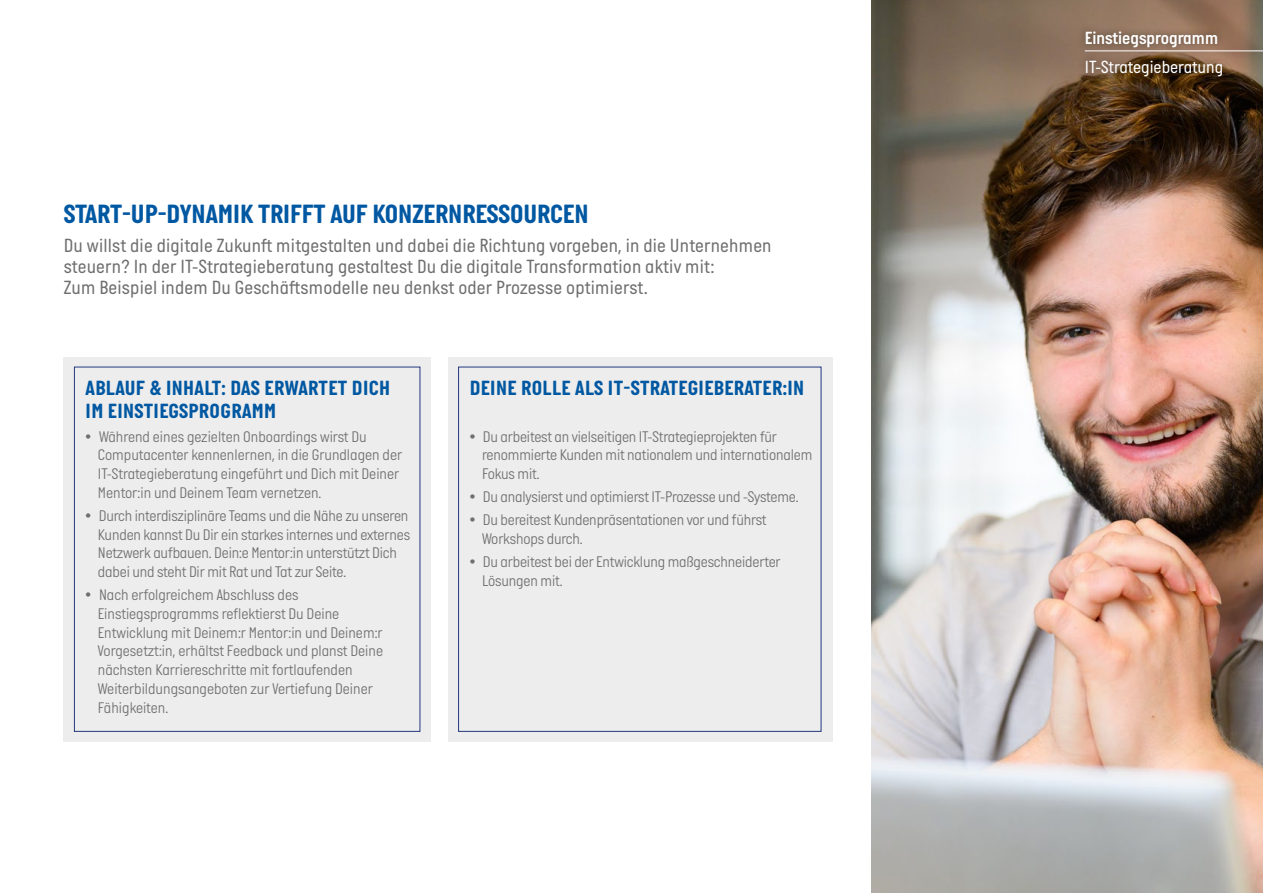
<style>
.page{position:relative;width:1263px;height:893px;background:#fff}
.page>*{position:absolute;margin:0;border:0;box-sizing:border-box;transform-origin:0 0}
.t1{font:700 27px "Italian Plate No One";color:#0058a2}
.t2{font:700 21px/22.5px "Italian Plate No One";letter-spacing:.02em;color:#0058a2}
.t3{font:19.5px/21px "Italian Plate No One";letter-spacing:.01em;color:#706f6f}
.t4{font:18px "Italian Plate No One";color:#fff}
.t5{font:18px "Italian Plate No One D Bd";color:#fff}
.t6{font:300 15.75px/18.8px "Italian Plate No One";letter-spacing:-.01em;color:#706f6f}
</style>
<div class="page">
<img style="left:872px;top:0;width:391px;height:893px">
<div style="left:1077px;top:23px;width:186px;height:60px;background:#000;opacity:.5"></div>
<hr style="left:1085px;top:51px;width:178px;height:1px;background:#fff">
<div style="left:64px;top:357px;width:367px;height:385px;background:#ededed"></div>
<div style="left:448px;top:357px;width:384px;height:385px;background:#ededed"></div>
<div style="left:74px;top:367px;width:346px;height:365px;border:1px solid #24387f"></div>
<div style="left:458px;top:367px;width:363px;height:365px;border:1px solid #24387f"></div>
<h1 class="t1" style="left:64px;top:199px;width:526px">START-UP-DYNAMIK TRIFFT AUF KONZERNRESSOURCEN</h1>
<p class="t3" style="left:64px;top:235px;width:709px">Du willst die digitale Zukunft mitgestalten und dabei die Richtung vorgeben, in die Unternehmen steuern? In der IT-Strategieberatung gestaltest Du die digitale Transformation aktiv mit:<br>Zum Beispiel indem Du Geschäftsmodelle neu denkst oder Prozesse optimierst.</p>
<h2 class="t2" style="left:86px;top:377px;width:306px">ABLAUF &amp; INHALT: DAS ERWARTET DICH<br>IM EINSTIEGSPROGRAMM</h2>
<h2 class="t2" style="left:470px;top:377px;width:336px">DEINE ROLLE ALS IT-STRATEGIEBERATER:IN</h2>
<p class="t6" style="left:98px;top:428px;width:306px;text-indent:-12px">• Während eines gezielten Onboardings wirst Du Computacenter kennenlernen, in die Grundlagen der IT-Strategieberatung eingeführt und Dich mit Deiner Mentor:in und Deinem Team vernetzen.</p>
<p class="t6" style="left:98px;top:507px;width:314px;text-indent:-12px">• Durch interdisziplinäre Teams und die Nähe zu unseren Kunden kannst Du Dir ein starkes internes und externes Netzwerk aufbauen. Dein:e Mentor:in unterstützt Dich dabei und steht Dir mit Rat und Tat zur Seite.</p>
<p class="t6" style="left:98px;top:586px;width:287px;text-indent:-12px">• Nach erfolgreichem Abschluss des Einstiegsprogramms reflektierst Du Deine Entwicklung mit Deinem:r Mentor:in und Deinem:r Vorgesetzt:in, erhältst Feedback und planst Deine nächsten Karriereschritte mit fortlaufenden Weiterbildungsangeboten zur Vertiefung Deiner Fähigkeiten.</p>
<p class="t6" style="left:482px;top:428px;width:332px;text-indent:-12px">• Du arbeitest an vielseitigen IT-Strategieprojekten für renommierte Kunden mit nationalem und internationalem<br>Fokus mit.</p>
<p class="t6" style="left:470px;top:488px;width:330px">• Du analysierst und optimierst IT-Prozesse und -Systeme.</p>
<p class="t6" style="left:482px;top:511px;width:286px;text-indent:-12px">• Du bereitest Kundenpräsentationen vor und führst<br>Workshops durch.</p>
<p class="t6" style="left:482px;top:553px;width:300px;text-indent:-12px">• Du arbeitest bei der Entwicklung maßgeschneiderter<br>Lösungen mit.</p>
<p class="t5" style="left:1085px;top:28px;width:135px">Einstiegsprogramm</p>
<p class="t4" style="left:1085px;top:57px;width:140px">IT-Strategieberatung</p>
</div>
